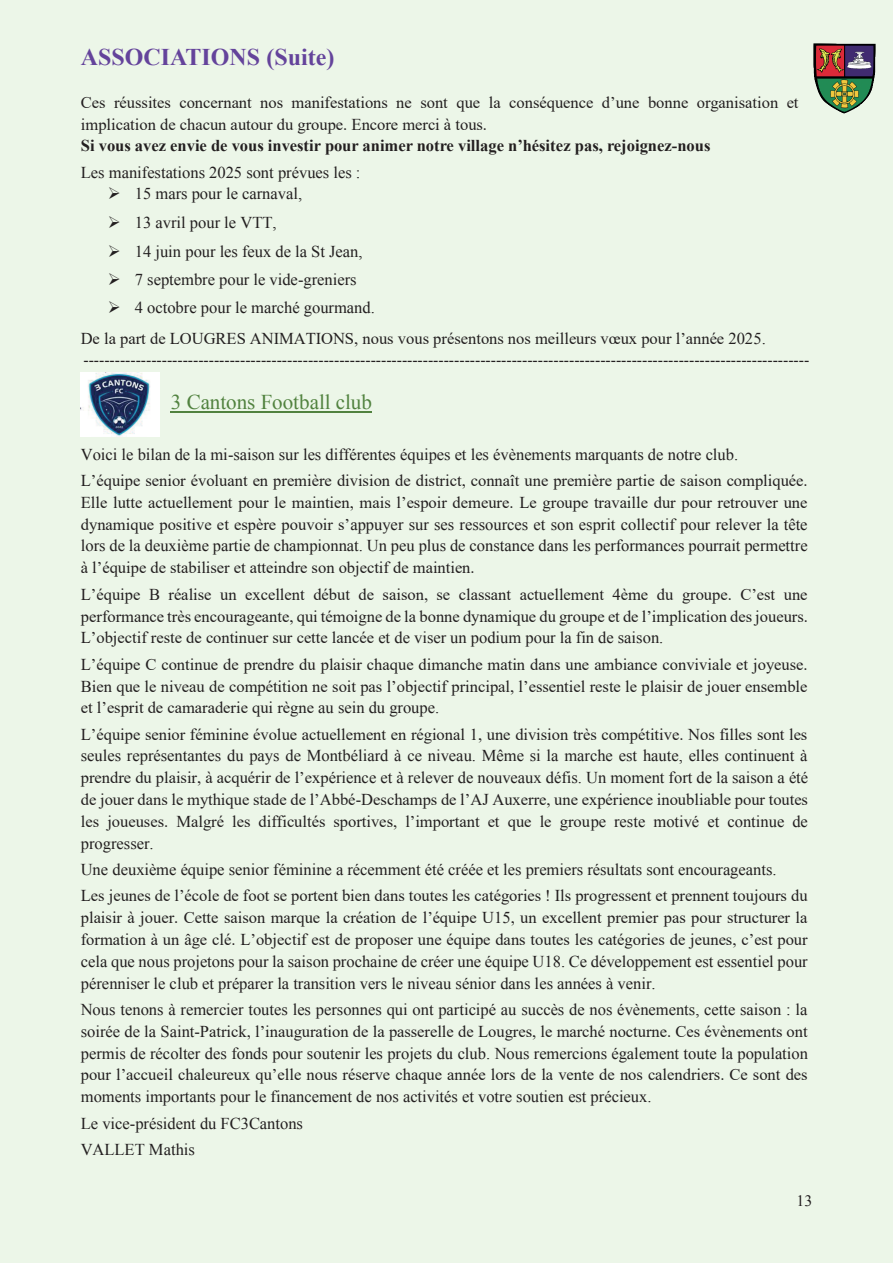
<style>
.page{position:relative;width:893px;height:1263px;background:#ecf6e8}
.page>*{position:absolute;margin:0;border:0;box-sizing:border-box;transform-origin:0 0}
.t1{font:700 24px "Times New Roman";color:#64439b}
.t2{font:21px "Times New Roman";letter-spacing:-.005em;color:#51823f}
.t3{font:16.5px/21.8px "Times New Roman";color:#231f20;text-align:justify}
.t4{font:700 16.5px "Times New Roman";color:#231f20}
.t5{font:15.9px "Times New Roman";color:#231f20}
</style>
<div class="page">
<hr style="left:171px;top:411px;width:201px;height:1px;background:#51823f">
<img style="left:813px;top:43px;width:63px;height:70px">
<img style="left:81px;top:373px;width:78px;height:64px">
<h1 class="t1" style="left:81px;top:39px;width:255px">ASSOCIATIONS (Suite)</h1>
<p class="t3" style="left:81px;top:91px;width:719px">Ces réussites concernant nos manifestations ne sont que la conséquence d’une bonne organisation et implication de chacun autour du groupe. Encore merci à tous.</p>
<p class="t4" style="left:81px;top:134px;width:631px">Si vous avez envie de vous investir pour animer notre village n’hésitez pas, rejoignez-nous</p>
<p class="t3" style="left:81px;top:161px;width:281px">Les manifestations 2025 sont prévues les :</p>
<p class="t3" style="left:108px;top:183px;width:196px">➢ 15 mars pour le carnaval,</p>
<p class="t3" style="left:108px;top:211px;width:170px">➢ 13 avril pour le VTT,</p>
<p class="t3" style="left:108px;top:240px;width:256px">➢ 14 juin pour les feux de la St Jean,</p>
<p class="t3" style="left:108px;top:268px;width:250px">➢ 7 septembre pour le vide-greniers</p>
<p class="t3" style="left:81px;top:292px;width:687px;line-height:30.8px;text-indent:27px">➢ 4 octobre pour le marché gourmand.<br>De la part de LOUGRES ANIMATIONS, nous vous présentons nos meilleurs vœux pour l’année 2025.</p>
<p class="t5" style="left:83px;top:349px;width:727px">-------------------------------------------------------------------------------------------------------------------------------------------</p>
<p class="t2" style="left:171px;top:388px;width:203px">3 Cantons Football club</p>
<p class="t3" style="left:81px;top:441px;width:728px;line-height:26.4px">Voici le bilan de la mi-saison sur les différentes équipes et les évènements marquants de notre club.<br>L’équipe senior évoluant en première division de district, connaît une première partie de saison compliquée.</p>
<p class="t3" style="left:81px;top:491px;width:728px">Elle lutte actuellement pour le maintien, mais l’espoir demeure. Le groupe travaille dur pour retrouver une dynamique positive et espère pouvoir s’appuyer sur ses ressources et son esprit collectif pour relever la tête lors de la deuxième partie de championnat. Un peu plus de constance dans les performances pourrait permettre à l’équipe de stabiliser et atteindre son objectif de maintien.</p>
<p class="t3" style="left:81px;top:583px;width:729px">L’équipe B réalise un excellent début de saison, se classant actuellement 4ème du groupe. C’est une performance très encourageante, qui témoigne de la bonne dynamique du groupe et de l’implication des joueurs.<br>L’objectif reste de continuer sur cette lancée et de viser un podium pour la fin de saison.</p>
<p class="t3" style="left:81px;top:652px;width:728px">L’équipe C continue de prendre du plaisir chaque dimanche matin dans une ambiance conviviale et joyeuse.<br>Bien que le niveau de compétition ne soit pas l’objectif principal, l’essentiel reste le plaisir de jouer ensemble et l’esprit de camaraderie qui règne au sein du groupe.</p>
<p class="t3" style="left:81px;top:723px;width:729px">L’équipe senior féminine évolue actuellement en régional 1, une division très compétitive. Nos filles sont les seules représentantes du pays de Montbéliard à ce niveau. Même si la marche est haute, elles continuent à prendre du plaisir, à acquérir de l’expérience et à relever de nouveaux défis. Un moment fort de la saison a été de jouer dans le mythique stade de l’Abbé-Deschamps de l’AJ Auxerre, une expérience inoubliable pour toutes les joueuses. Malgré les difficultés sportives, l’important et que le groupe reste motivé et continue de progresser.</p>
<p class="t3" style="left:81px;top:856px;width:728px;line-height:26.2px">Une deuxième équipe senior féminine a récemment été créée et les premiers résultats sont encourageants.<br>Les jeunes de l’école de foot se portent bien dans toutes les catégories ! Ils progressent et prennent toujours du</p>
<p class="t3" style="left:81px;top:906px;width:728px">plaisir à jouer. Cette saison marque la création de l’équipe U15, un excellent premier pas pour structurer la formation à un âge clé. L’objectif est de proposer une équipe dans toutes les catégories de jeunes, c’est pour cela que nous projetons pour la saison prochaine de créer une équipe U18. Ce développement est essentiel pour pérenniser le club et préparer la transition vers le niveau sénior dans les années à venir.</p>
<p class="t3" style="left:81px;top:998px;width:729px">Nous tenons à remercier toutes les personnes qui ont participé au succès de nos évènements, cette saison : la soirée de la Saint-Patrick, l’inauguration de la passerelle de Lougres, le marché nocturne. Ces évènements ont permis de récolter des fonds pour soutenir les projets du club. Nous remercions également toute la population pour l’accueil chaleureux qu’elle nous réserve chaque année lors de la vente de nos calendriers. Ce sont des moments importants pour le financement de nos activités et votre soutien est précieux.</p>
<p class="t3" style="left:81px;top:1110px;width:224px;line-height:26.2px">Le vice-président du FC3Cantons<br>VALLET Mathis</p>
<p class="t5" style="left:796px;top:1190px;width:17px">13</p>
</div>
